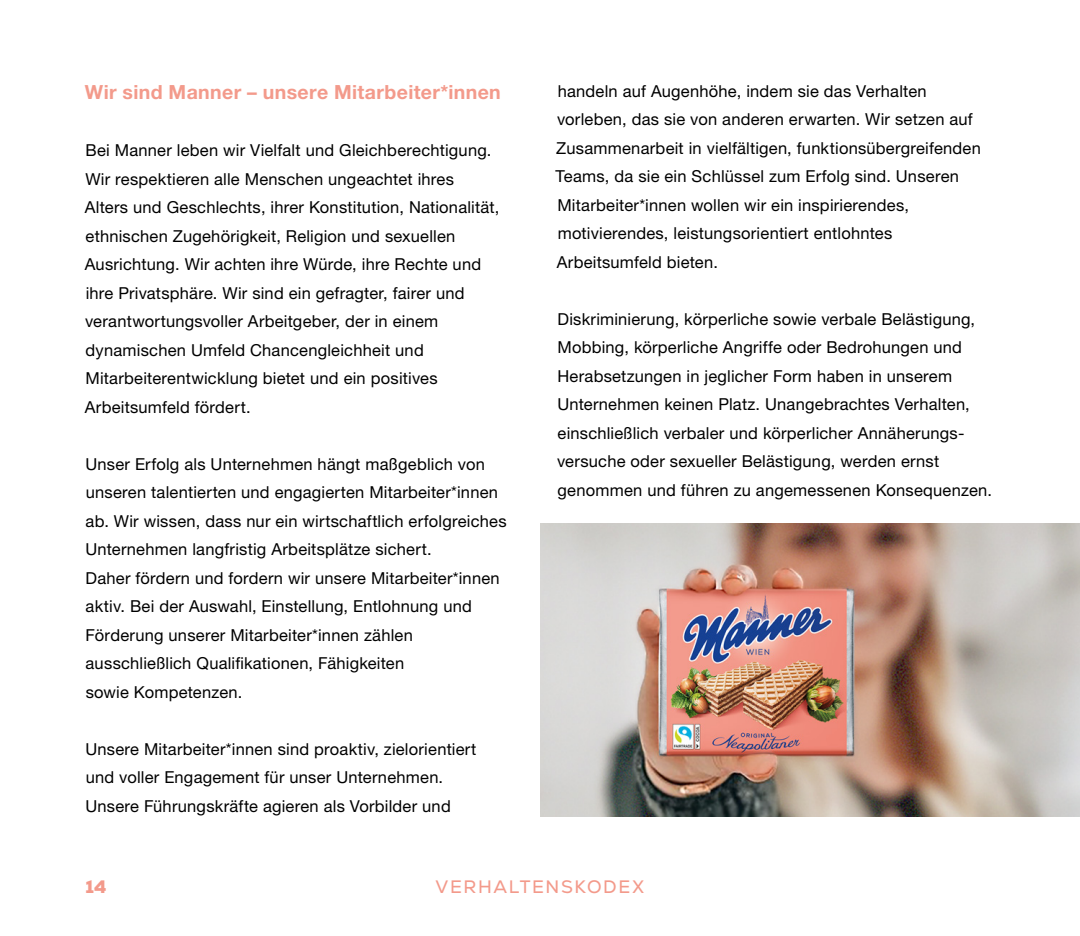
<style>
.page{position:relative;width:1080px;height:936px;background:#fff}
.page>*{position:absolute;margin:0;border:0;box-sizing:border-box;transform-origin:0 0}
.t1{font:700 19.5px "Helvetica Neue LT Pro";letter-spacing:.02em;color:#f39a8b}
.t2{font:18px "Nexa";letter-spacing:.095em;color:#f39a8b}
.t3{font:900 18px "Nexa";color:#f39a8b}
.t4{font:16.5px/28.5px "Helvetica Neue LT Pro";letter-spacing:.015em;color:#000}
</style>
<div class="page">
<img style="left:540px;top:523px;width:540px;height:293px">
<p class="t1" style="left:85px;top:80px;width:417px">Wir sind Manner – unsere Mitarbeiter*innen</p>
<p class="t4" style="left:85px;top:136px;width:416px">Bei Manner leben wir Vielfalt und Gleichberechtigung.<br>Wir respektieren alle Menschen ungeachtet ihres Alters und Geschlechts, ihrer Konstitution, Nationalität, ethnischen Zugehörigkeit, Religion und sexuellen Ausrichtung. Wir achten ihre Würde, ihre Rechte und ihre Privatsphäre. Wir sind ein gefragter, fairer und verantwortungsvoller Arbeitgeber, der in einem dynamischen Umfeld Chancengleichheit und Mitarbeiterentwicklung bietet und ein positives Arbeitsumfeld fördert.</p>
<p class="t4" style="left:85px;top:449px;width:423px">Unser Erfolg als Unternehmen hängt maßgeblich von unseren talentierten und engagierten Mitarbeiter*innen ab. Wir wissen, dass nur ein wirtschaftlich erfolgreiches Unternehmen langfristig Arbeitsplätze sichert.<br>Daher fördern und fordern wir unsere Mitarbeiter*innen aktiv. Bei der Auswahl, Einstellung, Entlohnung und Förderung unserer Mitarbeiter*innen zählen ausschließlich Qualifikationen, Fähigkeiten<br>sowie Kompetenzen.</p>
<p class="t4" style="left:85px;top:734px;width:393px">Unsere Mitarbeiter*innen sind proaktiv, zielorientiert und voller Engagement für unser Unternehmen.<br>Unsere Führungskräfte agieren als Vorbilder und</p>
<p class="t4" style="left:556px;top:76px;width:427px">handeln auf Augenhöhe, indem sie das Verhalten vorleben, das sie von anderen erwarten. Wir setzen auf Zusammenarbeit in vielfältigen, funktionsübergreifenden Teams, da sie ein Schlüssel zum Erfolg sind. Unseren Mitarbeiter*innen wollen wir ein inspirierendes, motivierendes, leistungsorientiert entlohntes Arbeitsumfeld bieten.</p>
<p class="t4" style="left:557px;top:304px;width:436px">Diskriminierung, körperliche sowie verbale Belästigung, Mobbing, körperliche Angriffe oder Bedrohungen und Herabsetzungen in jeglicher Form haben in unserem Unternehmen keinen Platz. Unangebrachtes Verhalten, einschließlich verbaler und körperlicher Annäherungs&shy;versuche oder sexueller Belästigung, werden ernst genommen und führen zu angemessenen Konsequenzen.</p>
<p class="t3" style="left:85px;top:874px;width:23px">14</p>
<p class="t2" style="left:436px;top:875px;width:210px">VERHALTENSKODEX</p>
</div>
